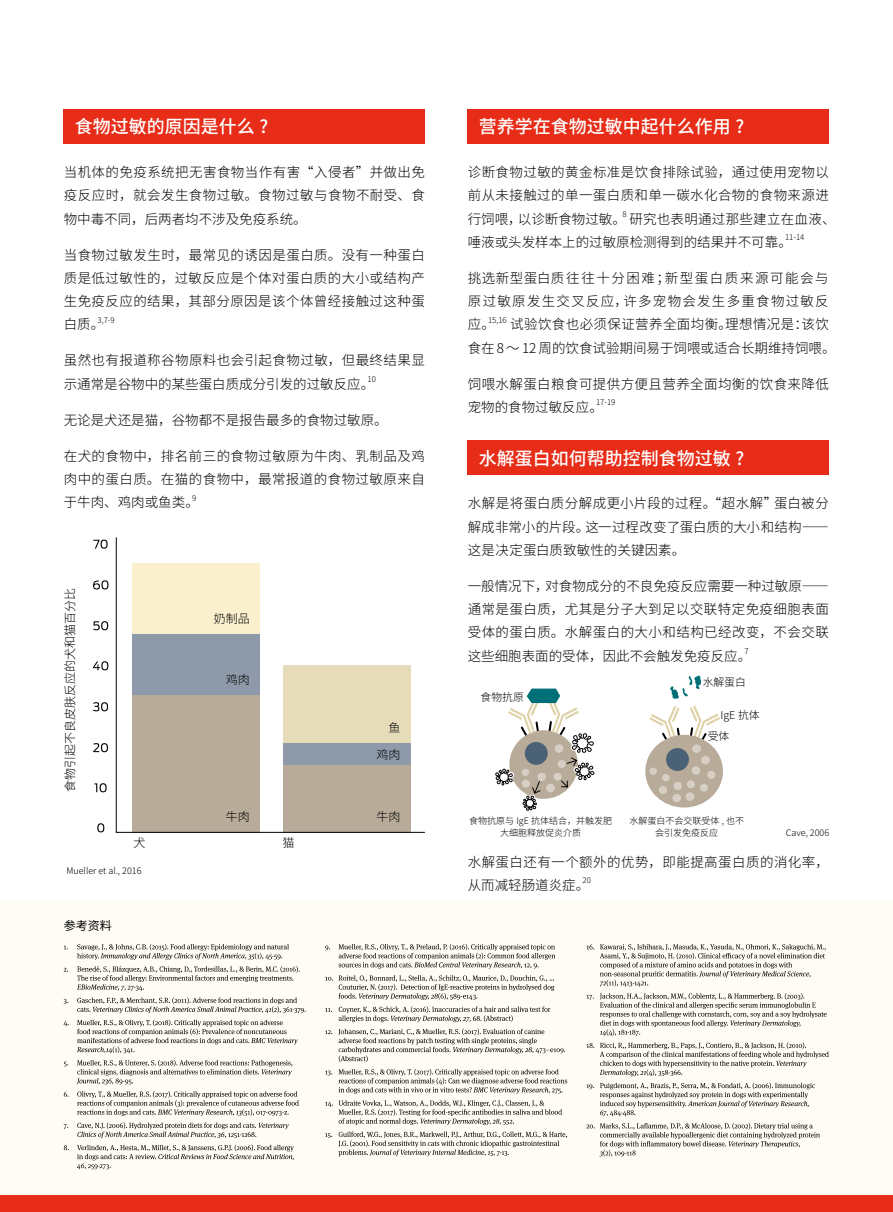
<style>
.page{position:relative;width:893px;height:1212px;background:#fff}
.page>*{position:absolute;margin:0;border:0;box-sizing:border-box;transform-origin:0 0}
.t1{font:500 18px "Source Han Sans CN";color:#fff}
.t2{font:300 13.5px/23.2px "Source Han Sans CN";letter-spacing:.03em;color:#000;text-align:justify}
.t3{font:300 13.5px/23.2px "Source Han Sans CN";color:#000}
.t4{font:300 12px "Source Han Sans CN";color:#000}
.t5{font:12px "Source Han Sans CN";color:#000}
.t6{font:300 10.8px/21.3px "Source Han Sans CN";color:#000}
.t7{font:300 9px/12px "Source Han Sans CN";color:#000;text-align:center}
.t8{font:300 7.8px "Source Han Sans CN";color:#000}
</style>
<div class="page">
<div style="left:0;top:903px;width:893px;height:309px;background:#fefcf4"></div>
<div style="left:0;top:1195px;width:893px;height:17px;background:#e72d18"></div>
<svg style="left:77px;top:944px;width:212px;height:16px"></svg>
<svg style="left:77px;top:966px;width:223px;height:25px"></svg>
<svg style="left:64px;top:999px;width:4px;height:5px"></svg>
<svg style="left:77px;top:997px;width:229px;height:16px"></svg>
<svg style="left:64px;top:1021px;width:5px;height:5px"></svg>
<svg style="left:77px;top:1019px;width:221px;height:34px"></svg>
<svg style="left:76px;top:1060px;width:216px;height:25px"></svg>
<svg style="left:64px;top:1091px;width:5px;height:6px"></svg>
<svg style="left:77px;top:1091px;width:222px;height:25px"></svg>
<svg style="left:77px;top:1122px;width:212px;height:16px"></svg>
<svg style="left:64px;top:1145px;width:5px;height:5px"></svg>
<svg style="left:77px;top:1144px;width:217px;height:25px"></svg>
<svg style="left:325px;top:945px;width:5px;height:6px"></svg>
<svg style="left:338px;top:944px;width:217px;height:25px"></svg>
<svg style="left:325px;top:977px;width:8px;height:3px"></svg>
<svg style="left:339px;top:975px;width:215px;height:25px"></svg>
<svg style="left:325px;top:1008px;width:7px;height:4px"></svg>
<svg style="left:339px;top:1006px;width:211px;height:16px"></svg>
<svg style="left:325px;top:1030px;width:7px;height:4px"></svg>
<svg style="left:338px;top:1028px;width:227px;height:34px"></svg>
<svg style="left:325px;top:1070px;width:7px;height:5px"></svg>
<svg style="left:338px;top:1069px;width:229px;height:25px"></svg>
<svg style="left:325px;top:1100px;width:237px;height:25px"></svg>
<svg style="left:325px;top:1133px;width:7px;height:5px"></svg>
<svg style="left:338px;top:1131px;width:229px;height:25px"></svg>
<svg style="left:587px;top:944px;width:7px;height:5px"></svg>
<svg style="left:600px;top:944px;width:226px;height:42px"></svg>
<svg style="left:587px;top:995px;width:7px;height:5px"></svg>
<svg style="left:600px;top:993px;width:227px;height:43px"></svg>
<svg style="left:587px;top:1043px;width:7px;height:5px"></svg>
<svg style="left:600px;top:1042px;width:229px;height:34px"></svg>
<svg style="left:587px;top:1084px;width:7px;height:5px"></svg>
<svg style="left:600px;top:1082px;width:215px;height:34px"></svg>
<svg style="left:586px;top:1123px;width:234px;height:34px"></svg>
<div style="left:468px;top:109px;width:361px;height:35px;background:#e72d18"></div>
<div style="left:468px;top:441px;width:361px;height:34px;background:#e72d18"></div>
<div style="left:64px;top:109px;width:361px;height:35px;background:#e72d18"></div>
<svg style="left:97px;top:823px;width:7px;height:9px"></svg>
<svg style="left:95px;top:783px;width:12px;height:9px"></svg>
<svg style="left:93px;top:743px;width:15px;height:9px"></svg>
<svg style="left:93px;top:702px;width:15px;height:9px"></svg>
<svg style="left:93px;top:661px;width:15px;height:9px"></svg>
<svg style="left:93px;top:621px;width:15px;height:9px"></svg>
<svg style="left:93px;top:580px;width:16px;height:9px"></svg>
<svg style="left:93px;top:539px;width:15px;height:10px"></svg>
<svg style="left:116px;top:537px;width:309px;height:296px"></svg>
<svg style="left:495px;top:688px;width:99px;height:123px"></svg>
<svg style="left:649px;top:706px;width:33px;height:39px"></svg>
<svg style="left:689px;top:705px;width:31px;height:40px"></svg>
<div style="left:645px;top:735px;width:78px;height:72px;background:#b9ab9a;border-radius:50%"></div>
<div style="left:666px;top:748px;width:23px;height:23px;background:#4b6276;border-radius:50%"></div>
<div style="left:691px;top:766px;width:9px;height:9px;background:#d8cfc4;border-radius:50%"></div>
<div style="left:701px;top:756px;width:9px;height:8px;background:#d8cfc4;border-radius:50%"></div>
<div style="left:692px;top:744px;width:9px;height:9px;background:#d8cfc4;border-radius:50%"></div>
<div style="left:707px;top:771px;width:8px;height:8px;background:#d8cfc4;border-radius:50%"></div>
<div style="left:687px;top:780px;width:8px;height:8px;background:#d8cfc4;border-radius:50%"></div>
<div style="left:700px;top:784px;width:8px;height:8px;background:#d8cfc4;border-radius:50%"></div>
<div style="left:686px;top:792px;width:8px;height:9px;background:#d8cfc4;border-radius:50%"></div>
<div style="left:673px;top:782px;width:9px;height:8px;background:#d8cfc4;border-radius:50%"></div>
<div style="left:672px;top:794px;width:9px;height:8px;background:#d8cfc4;border-radius:50%"></div>
<div style="left:659px;top:786px;width:8px;height:8px;background:#d8cfc4;border-radius:50%"></div>
<div style="left:649px;top:767px;width:8px;height:8px;background:#d8cfc4;border-radius:50%"></div>
<div style="left:662px;top:774px;width:7px;height:7px;background:#d8cfc4;border-radius:50%"></div>
<svg style="left:670px;top:675px;width:31px;height:24px"></svg>
<h1 class="t1" style="left:75px;top:117px;width:195px">食物过敏的原因是什么 ?</h1>
<p class="t2" style="left:64px;top:161px;width:363px">当机体的免疫系统把无害食物当作有害“入侵者”并做出免疫反应时，就会发生食物过敏。食物过敏与食物不耐受、食物中毒不同，后两者均不涉及免疫系统。</p>
<p class="t2" style="left:64px;top:243px;width:363px">当食物过敏发生时，最常见的诱因是蛋白质。没有一种蛋白质是低过敏性的，过敏反应是个体对蛋白质的大小或结构产生免疫反应的结果，其部分原因是该个体曾经接触过这种蛋白质。</p>
<p class="t8" style="left:98px;top:315px;width:19px">3,7-9</p>
<p class="t2" style="left:64px;top:349px;width:363px">虽然也有报道称谷物原料也会引起食物过敏，但最终结果显示通常是谷物中的某些蛋白质成分引发的过敏反应。</p>
<p class="t8" style="left:368px;top:375px;width:10px">10</p>
<p class="t3" style="left:64px;top:408px;width:326px">无论是犬还是猫，谷物都不是报告最多的食物过敏原。</p>
<p class="t2" style="left:64px;top:444px;width:363px">在犬的食物中，排名前三的食物过敏原为牛肉、乳制品及鸡肉中的蛋白质。在猫的食物中，最常报道的食物过敏原来自于牛肉、鸡肉或鱼类。</p>
<p class="t8" style="left:192px;top:493px;width:6px">9</p>
<p class="t4" style="left:63px;top:792px;width:205px;rotate:-90deg">食物引起不良皮肤反应的犬和猫百分比</p>
<p class="t4" style="left:214px;top:612px;width:37px">奶制品</p>
<p class="t4" style="left:226px;top:672px;width:25px">鸡肉</p>
<p class="t4" style="left:389px;top:721px;width:13px">鱼</p>
<p class="t4" style="left:377px;top:747px;width:25px">鸡肉</p>
<p class="t4" style="left:226px;top:810px;width:25px">牛肉</p>
<p class="t4" style="left:377px;top:810px;width:25px">牛肉</p>
<p class="t4" style="left:134px;top:836px;width:13px">犬</p>
<p class="t4" style="left:282px;top:836px;width:13px">猫</p>
<p class="t7" style="left:66px;top:865px;width:77px">Mueller et al., 2016</p>
<p class="t5" style="left:64px;top:918px;width:49px">参考资料</p>
<h1 class="t1" style="left:479px;top:117px;width:267px">营养学在食物过敏中起什么作用 ?</h1>
<p class="t2" style="left:468px;top:161px;width:369px;text-align:left">诊断食物过敏的黄金标准是饮食排除试验，通过使用宠物以前从未接触过的单一蛋白质和单一碳水化合物的食物来源进行饲喂，以诊断食物过敏。研究也表明通过那些建立在血液、</p>
<p class="t8" style="left:623px;top:210px;width:6px">8</p>
<p class="t3" style="left:468px;top:231px;width:326px">唾液或头发样本上的过敏原检测得到的结果并不可靠。</p>
<p class="t8" style="left:785px;top:233px;width:21px">11-14</p>
<p class="t2" style="left:468px;top:267px;width:363px">挑选新型蛋白质往往十分困难；新型蛋白质来源可能会与原过敏原发生交叉反应，许多宠物会发生多重食物过敏反应。</p>
<p class="t8" style="left:488px;top:315px;width:20px">15,16</p>
<p class="t3" style="left:468px;top:313px;width:369px;text-indent:43px">试验饮食也必须保证营养全面均衡。理想情况是：该饮食在 8 ～ 12 周的饮食试验期间易于饲喂或适合长期维持饲喂。</p>
<p class="t2" style="left:468px;top:372px;width:363px">饲喂水解蛋白粮食可提供方便且营养全面均衡的饮食来降低宠物的食物过敏反应。</p>
<p class="t8" style="left:596px;top:398px;width:21px">17-19</p>
<h1 class="t1" style="left:479px;top:448px;width:267px">水解蛋白如何帮助控制食物过敏 ?</h1>
<p class="t2" style="left:468px;top:492px;width:363px">水解是将蛋白质分解成更小片段的过程。“超水解”蛋白被分解成非常小的片段。这一过程改变了蛋白质的大小和结构——这是决定蛋白质致敏性的关键因素。</p>
<p class="t2" style="left:468px;top:574px;width:363px">一般情况下，对食物成分的不良免疫反应需要一种过敏原——通常是蛋白质，尤其是分子大到足以交联特定免疫细胞表面受体的蛋白质。水解蛋白的大小和结构已经改变，不会交联这些细胞表面的受体，因此不会触发免疫反应。</p>
<p class="t8" style="left:744px;top:647px;width:6px">7</p>
<p class="t6" style="left:481px;top:686px;width:45px">食物抗原</p>
<p class="t6" style="left:703px;top:672px;width:45px">水解蛋白</p>
<p class="t6" style="left:708px;top:704px;width:54px;text-indent:13px">IgE 抗体受体</p>
<p class="t7" style="left:469px;top:815px;width:144px">食物抗原与 IgE 抗体结合，并触发肥大细胞释放促炎介质</p>
<p class="t7" style="left:629px;top:815px;width:116px">水解蛋白不会交联受体 , 也不会引发免疫反应</p>
<p class="t7" style="left:786px;top:827px;width:45px">Cave, 2006</p>
<p class="t2" style="left:468px;top:850px;width:363px">水解蛋白还有一个额外的优势，即能提高蛋白质的消化率，从而减轻肠道炎症。</p>
<p class="t8" style="left:582px;top:876px;width:10px">20</p>
</div>
